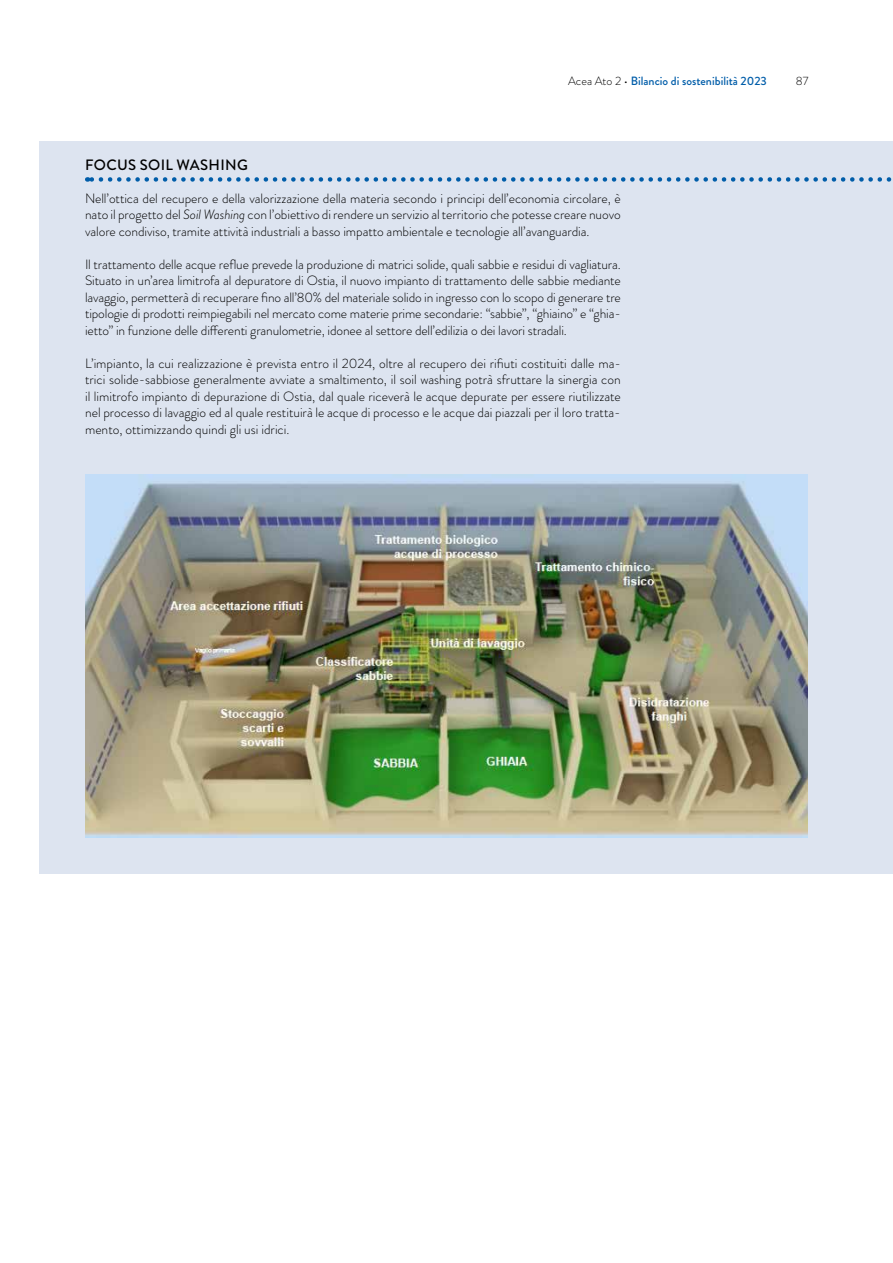
<style>
.page{position:relative;width:893px;height:1263px;background:#fff}
.page>*{position:absolute;margin:0;border:0;box-sizing:border-box;transform-origin:0 0}
.t1{font:500 15px "Brandon Grotesque";letter-spacing:.02em;color:#000}
.t2{font:300 13.5px/16.5px "Brandon Grotesque";letter-spacing:-.005em;color:#000;text-align:justify}
.t3{font:500 12px "Brandon Grotesque";color:#005da9}
.t4{font:300 12px "Brandon Grotesque";color:#000}
.s1{font-weight:300;color:#000}
.s2{font-style:italic}
</style>
<div class="page">
<div style="left:40px;top:141px;width:853px;height:733px;background:#dde4f0"></div>
<svg style="left:87px;top:177px;width:805px;height:5px"></svg>
<img style="left:85px;top:475px;width:723px;height:363px">
<p class="t3" style="left:568px;top:73px;width:200px"><span class="s1">Acea Ato 2 •</span> Bilancio di sostenibilità 2023</p>
<p class="t4" style="left:796px;top:73px;width:14px">87</p>
<p class="t1" style="left:85px;top:154px;width:164px">FOCUS SOIL WASHING</p>
<p class="t2" style="left:85px;top:190px;width:537px">Nell’ottica del recupero e della valorizzazione della materia secondo i principi dell’economia circolare, è nato il progetto del <span class="s2">Soil Washing</span> con l’obiettivo di rendere un servizio al territorio che potesse creare nuovo valore condiviso, tramite attività industriali a basso impatto ambientale e tecnologie all’avanguardia.</p>
<p class="t2" style="left:85px;top:256px;width:537px">Il trattamento delle acque refl ue prevede la produzione di matrici solide, quali sabbie e residui di vagliatura.<br>Situato in un’area limitrofa al depuratore di Ostia, il nuovo impianto di trattamento delle sabbie mediante lavaggio, permetterà di recuperare fino all’80% del materiale solido in ingresso con lo scopo di generare tre tipologie di prodotti reimpiegabili nel mercato come materie prime secondarie: “sabbie”, “ghiaino” e “ghia&shy;ietto” in funzione delle differenti granulometrie, idonee al settore dell’edilizia o dei lavori stradali.</p>
<p class="t2" style="left:85px;top:355px;width:537px">L’impianto, la cui realizzazione è prevista entro il 2024, oltre al recupero dei rifiuti costituiti dalle ma&shy;trici solide-sabbiose generalmente avviate a smaltimento, il soil washing potrà sfruttare la sinergia con il limitrofo impianto di depurazione di Ostia, dal quale riceverà le acque depurate per essere riutilizzate nel processo di lavaggio ed al quale restituirà le acque di processo e le acque dai piazzali per il loro tratta&shy;mento, ottimizzando quindi gli usi idrici.</p>
</div>
